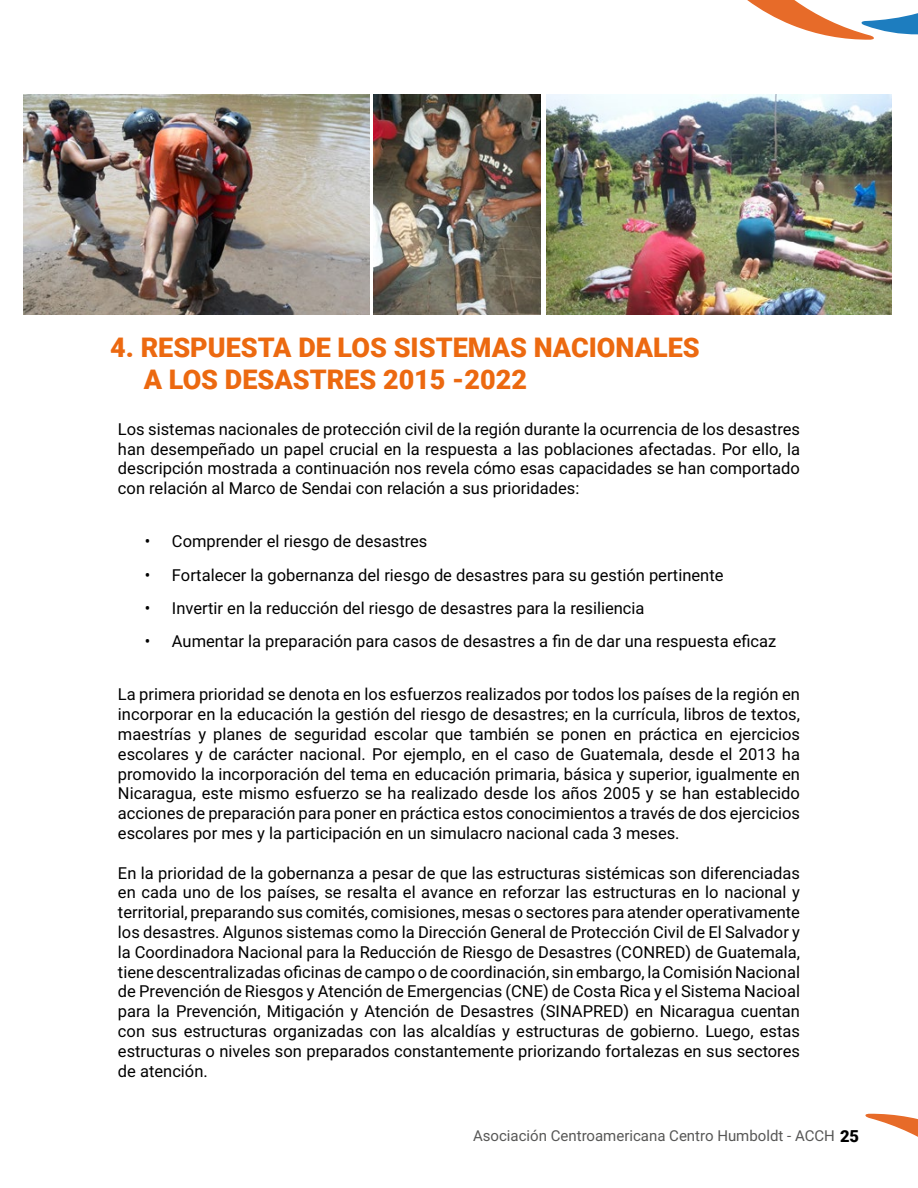
<style>
.page{position:relative;width:918px;height:1188px;background:#fff}
.page>*{position:absolute;margin:0;border:0;box-sizing:border-box;transform-origin:0 0}
.t1{font:900 27px/32.4px "Roboto";color:#ec6910}
.t2{font:16.5px/19.8px "Roboto";color:#000;text-align:justify}
.t3{font:15px "Roboto";color:#575756}
.s1{font-weight:900;font-size:16.5px;color:#000}
</style>
<div class="page">
<svg style="left:747px;top:0;width:171px;height:40px"></svg>
<svg style="left:865px;top:1113px;width:53px;height:24px"></svg>
<img style="left:24px;top:94px;width:346px;height:221px">
<img style="left:546px;top:94px;width:346px;height:221px">
<img style="left:374px;top:94px;width:167px;height:220px">
<h1 class="t1" style="left:144px;top:330px;width:558px;text-indent:-34px">4. RESPUESTA DE LOS SISTEMAS NACIONALES<br>A LOS DESASTRES 2015 -2022</h1>
<p class="t2" style="left:118px;top:418px;width:684px">Los sistemas nacionales de protección civil de la región durante la ocurrencia de los desastres han desempeñado un papel crucial en la respuesta a las poblaciones afectadas. Por ello, la descripción mostrada a continuación nos revela cómo esas capacidades se han comportado con relación al Marco de Sendai con relación a sus prioridades:</p>
<p class="t2" style="left:145px;top:531px;width:284px">• Comprender el riesgo de desastres</p>
<p class="t2" style="left:145px;top:564px;width:580px">• Fortalecer la gobernanza del riesgo de desastres para su gestión pertinente</p>
<p class="t2" style="left:145px;top:598px;width:501px">• Invertir en la reducción del riesgo de desastres para la resiliencia</p>
<p class="t2" style="left:145px;top:631px;width:633px">• Aumentar la preparación para casos de desastres a fin de dar una respuesta eficaz</p>
<p class="t2" style="left:118px;top:684px;width:684px">La primera prioridad se denota en los esfuerzos realizados por todos los países de la región en incorporar en la educación la gestión del riesgo de desastres; en la currícula, libros de textos, maestrías y planes de seguridad escolar que también se ponen en práctica en ejercicios escolares y de carácter nacional. Por ejemplo, en el caso de Guatemala, desde el 2013 ha promovido la incorporación del tema en educación primaria, básica y superior, igualmente en Nicaragua, este mismo esfuerzo se ha realizado desde los años 2005 y se han establecido acciones de preparación para poner en práctica estos conocimientos a través de dos ejercicios escolares por mes y la participación en un simulacro nacional cada 3 meses.</p>
<p class="t2" style="left:118px;top:862px;width:684px">En la prioridad de la gobernanza a pesar de que las estructuras sistémicas son diferenciadas en cada uno de los países, se resalta el avance en reforzar las estructuras en lo nacional y territorial, preparando sus comités, comisiones, mesas o sectores para atender operativamente los desastres. Algunos sistemas como la Dirección General de Protección Civil de El Salvador y la Coordinadora Nacional para la Reducción de Riesgo de Desastres (CONRED) de Guatemala, tiene descentralizadas oficinas de campo o de coordinación, sin embargo, laComisión Nacional de Prevención de Riesgos y Atención de Emergencias (CNE) de Costa Rica y el Sistema Nacioal para la Prevención, Mitigación y Atención de Desastres (SINAPRED) en Nicaragua cuentan con sus estructuras organizadas con las alcaldías y estructuras de gobierno. Luego, estas estructuras o niveles son preparados constantemente priorizando fortalezas en sus sectores de atención.</p>
<p class="t3" style="left:473px;top:1125px;width:388px">Asociación Centroamericana Centro Humboldt - ACCH <span class="s1">25</span></p>
</div>
